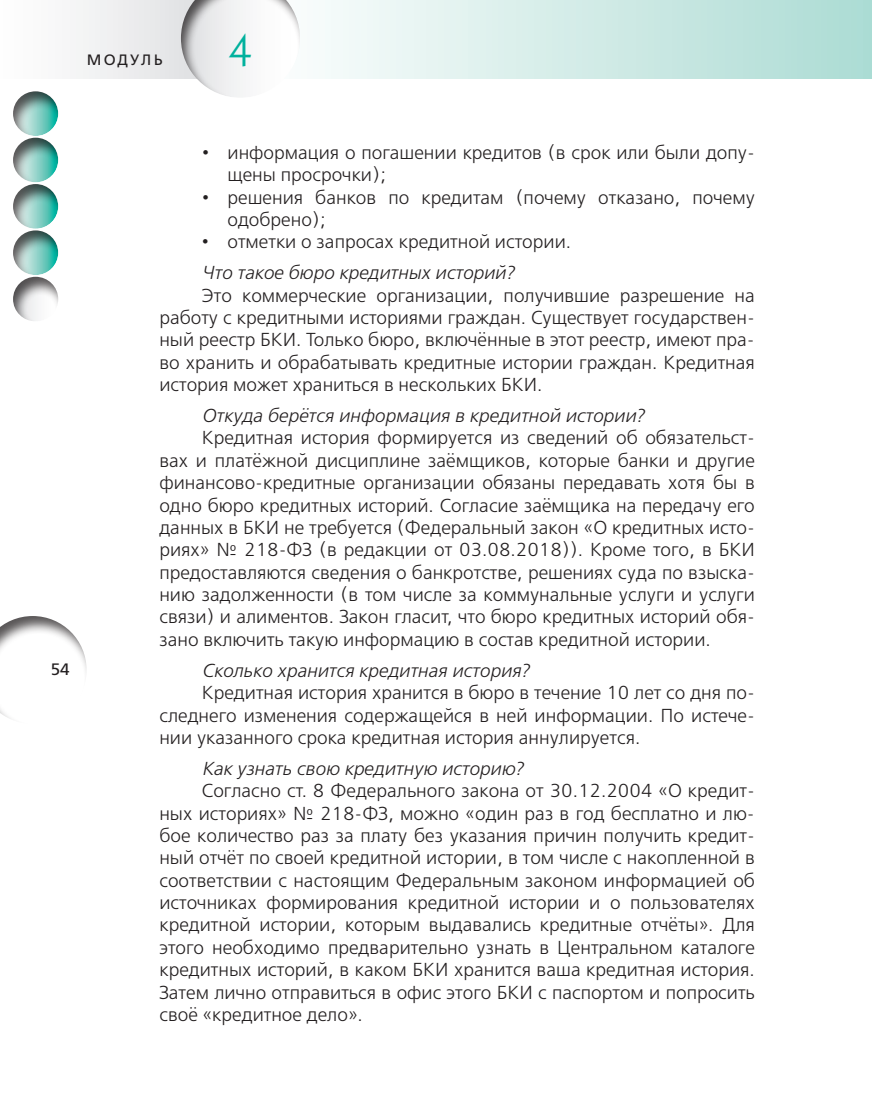
<style>
.page{position:relative;width:872px;height:1106px;background:#fff}
.page>*{position:absolute;margin:0;border:0;box-sizing:border-box;transform-origin:0 0}
.t1{font:45px "Kabel Book ITC";color:#00b19d}
.t2{font:300 18.75px/22.4px "Free Set";color:#231f20;text-align:justify}
.t3{font:italic 300 18.75px "Free Set";color:#231f20}
.t4{font:16.5px "Free Set C San Pin";color:#231f20}
.t5{font:15px "Free Set C San Pin";letter-spacing:.15em;color:#231f20}
</style>
<div class="page">
<div style="left:240px;top:0;width:632px;height:78px;background:linear-gradient(to right,#fff,#acdbd4)"></div>
<div style="left:13px;top:91px;width:48px;height:47px;background:#231f20;opacity:.75"></div>
<div style="left:13px;top:137px;width:48px;height:47px;background:#231f20;opacity:.75"></div>
<div style="left:13px;top:184px;width:48px;height:46px;background:#231f20;opacity:.75"></div>
<div style="left:13px;top:230px;width:48px;height:47px;background:#231f20;opacity:.75"></div>
<div style="left:13px;top:276px;width:48px;height:47px;background:#231f20;opacity:.75"></div>
<div style="left:0;top:615px;width:89px;height:110px;background:#231f20;opacity:.75"></div>
<svg style="left:76px;top:0;width:105px;height:78px"></svg>
<div style="left:181px;top:0;width:121px;height:100px;background:#231f20;opacity:.75"></div>
<p class="t5" style="left:87px;top:52px;width:77px">МОДУЛЬ</p>
<h1 class="t1" style="left:228px;top:22px;width:26px">4</h1>
<p class="t4" style="left:51px;top:659px;width:20px">54</p>
<p class="t2" style="left:227px;top:142px;width:529px;text-indent:-26px">• информация о погашении кредитов (в срок или были допу&shy;щены просрочки);</p>
<p class="t2" style="left:227px;top:186px;width:529px;text-indent:-25px">• решения банков по кредитам (почему отказано, почему одобрено);</p>
<p class="t2" style="left:202px;top:231px;width:370px">• отметки о запросах кредитной истории.</p>
<p class="t3" style="left:202px;top:262px;width:313px">Что такое бюро кредитных историй?</p>
<p class="t2" style="left:159px;top:284px;width:597px;text-indent:43px">Это коммерческие организации, получившие разрешение на работу с кредитными историями граждан. Существует государствен&shy;ный реестр БКИ. Только бюро, включённые в этот реестр, имеют пра&shy;во хранить и обрабатывать кредитные истории граждан. Кредитная история может храниться в нескольких БКИ.</p>
<p class="t3" style="left:202px;top:404px;width:444px">Откуда берётся информация в кредитной истории?</p>
<p class="t2" style="left:159px;top:427px;width:597px;text-indent:43px">Кредитная история формируется из сведений об обязательст&shy;вах и платёжной дисциплине заёмщиков, которые банки и другие финансово-кредитные организации обязаны передавать хотя бы в одно бюро кредитных историй. Согласие заёмщика на передачу его данных в БКИ не требуется (Федеральный закон «О кредитных исто&shy;риях» № 218-ФЗ (в редакции от 03.08.2018)). Кроме того, в БКИ предоставляются сведения о банкротстве, решениях суда по взыска&shy;нию задолженности (в том числе за коммунальные услуги и услуги связи) и алиментов. Закон гласит, что бюро кредитных историй обя&shy;зано включить такую информацию в состав кредитной истории.</p>
<p class="t3" style="left:202px;top:659px;width:329px">Сколько хранится кредитная история?</p>
<p class="t2" style="left:159px;top:682px;width:597px;text-indent:43px">Кредитная история хранится в бюро в течение 10 лет со дня по&shy;следнего изменения содержащейся в ней информации. По истече&shy;нии указанного срока кредитная история аннулируется.</p>
<p class="t3" style="left:202px;top:757px;width:323px">Как узнать свою кредитную историю?</p>
<p class="t2" style="left:159px;top:780px;width:597px;text-indent:43px">Согласно ст. 8 Федерального закона от 30.12.2004 «О кредит&shy;ных историях» № 218-ФЗ, можно «один раз в год бесплатно и лю&shy;бое количество раз за плату без указания причин получить кредит&shy;ный отчёт по своей кредитной истории, в том числе с накопленной в соответствии с настоящим Федеральным законом информацией об источниках формирования кредитной истории и о пользователях кредитной истории, которым выдавались кредитные отчёты». Для этого необходимо предварительно узнать в Центральном каталоге кредитных историй, в каком БКИ хранится ваша кредитная история.<br>Затем лично отправиться в офис этого БКИ с паспортом и попросить своё «кредитное дело».</p>
</div>
